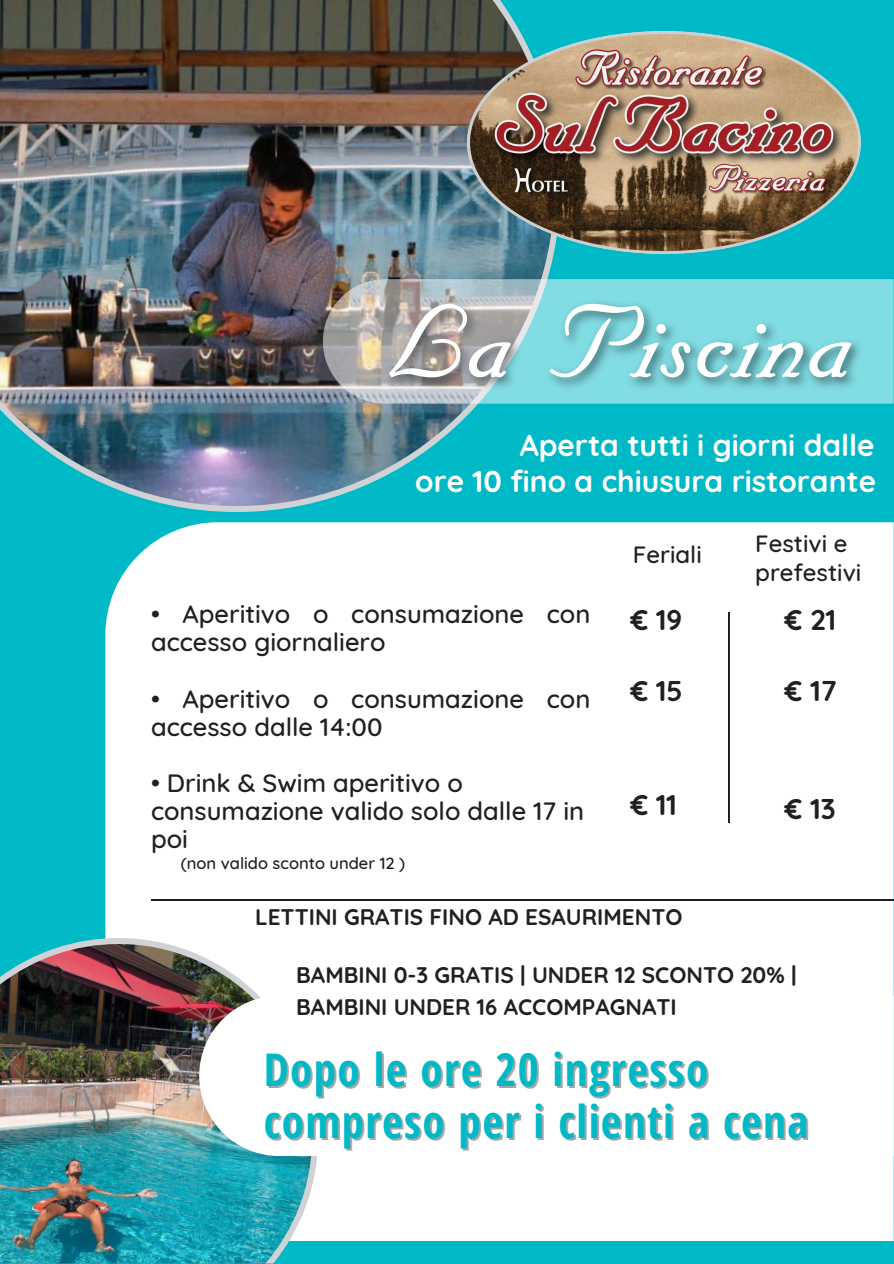
<style>
.page{position:relative;width:894px;height:1264px;background:#fff}
.page>*{position:absolute;margin:0;border:0;box-sizing:border-box;transform-origin:0 0}
.t1{font:700 45px "Open Sans Condensed";letter-spacing:.03em;color:#00b9c7}
.t2{font:700 30px/36px "Quicksand";color:#fff;text-align:right}
.t3{font:700 28.5px "Quicksand";color:#231f20}
.t4{font:500 25.5px/28.2px "Quicksand";color:#231f20}
.t5{font:500 24px/28.2px "Quicksand";color:#231f20}
.t6{font:700 22.5px/31.5px "Quicksand";color:#231f20}
.t7{font:500 16.5px "Quicksand";color:#231f20}
</style>
<div class="page">
<div style="left:0;top:0;width:893px;height:1263px;background:#00b9c7"></div>
<div style="left:105px;top:522px;width:788px;height:718px;background:#fff"></div>
<img style="left:0;top:0;width:560px;height:512px">
<img style="left:467px;top:31px;width:392px;height:222px">
<svg style="left:323px;top:279px;width:570px;height:124px;background:#96c5c8"></svg>
<img style="left:380px;top:295px;width:488px;height:99px">
<svg style="left:388px;top:304px;width:122px;height:73px;background:#b7b3b1"></svg>
<svg style="left:549px;top:304px;width:141px;height:73px;background:#92d5da"></svg>
<svg style="left:697px;top:324px;width:106px;height:53px;background:#9ad6db"></svg>
<svg style="left:809px;top:342px;width:42px;height:35px"></svg>
<hr style="left:151px;top:898px;width:742px;height:2px;background:#231f20">
<img style="left:0;top:938px;width:318px;height:325px">
<div style="left:199px;top:995px;width:694px;height:160px;background:#fff"></div>
<hr style="left:727px;top:612px;width:2px;height:210px;background:#231f20">
<h2 class="t2" style="left:415px;top:426px;width:462px">Aperta tutti i giorni dalle<br>ore 10 fino a chiusura ristorante</h2>
<h3 class="t4" style="left:151px;top:599px;width:440px">• Aperitivo o consumazione con accesso giornaliero</h3>
<h3 class="t4" style="left:151px;top:684px;width:440px">• Aperitivo o consumazione con accesso dalle 14:00</h3>
<h3 class="t4" style="left:151px;top:768px;width:434px">• Drink &amp; Swim aperitivo o consumazione valido solo dalle 17 in poi</h3>
<h3 class="t7" style="left:181px;top:853px;width:226px">(non valido sconto under 12 )</h3>
<h3 class="t5" style="left:632px;top:539px;width:70px">Feriali</h3>
<h2 class="t5" style="left:755px;top:529px;width:107px">Festivi e prefestivi</h2>
<h2 class="t3" style="left:630px;top:601px;width:53px">€ 19</h2>
<h2 class="t3" style="left:784px;top:601px;width:53px">€ 21</h2>
<h2 class="t3" style="left:630px;top:672px;width:54px">€ 15</h2>
<p class="t3" style="left:630px;top:786px;width:48px">€ 11</p>
<h2 class="t3" style="left:784px;top:672px;width:54px">€ 17</h2>
<h2 class="t3" style="left:784px;top:790px;width:53px">€ 13</h2>
<p class="t6" style="left:255px;top:900px;width:429px">LETTINI GRATIS FINO AD ESAURIMENTO</p>
<h4 class="t6" style="left:296px;top:958px;width:502px">BAMBINI 0-3 GRATIS | UNDER 12 SCONTO 20% |<br>BAMBINI UNDER 16 ACCOMPAGNATI</h4>
<h4 class="t1" style="left:264px;top:1037px;width:446px">Dopo le ore 20 ingresso</h4>
<h1 class="t1" style="left:264px;top:1089px;width:546px">compreso per i clienti a cena</h1>
</div>
